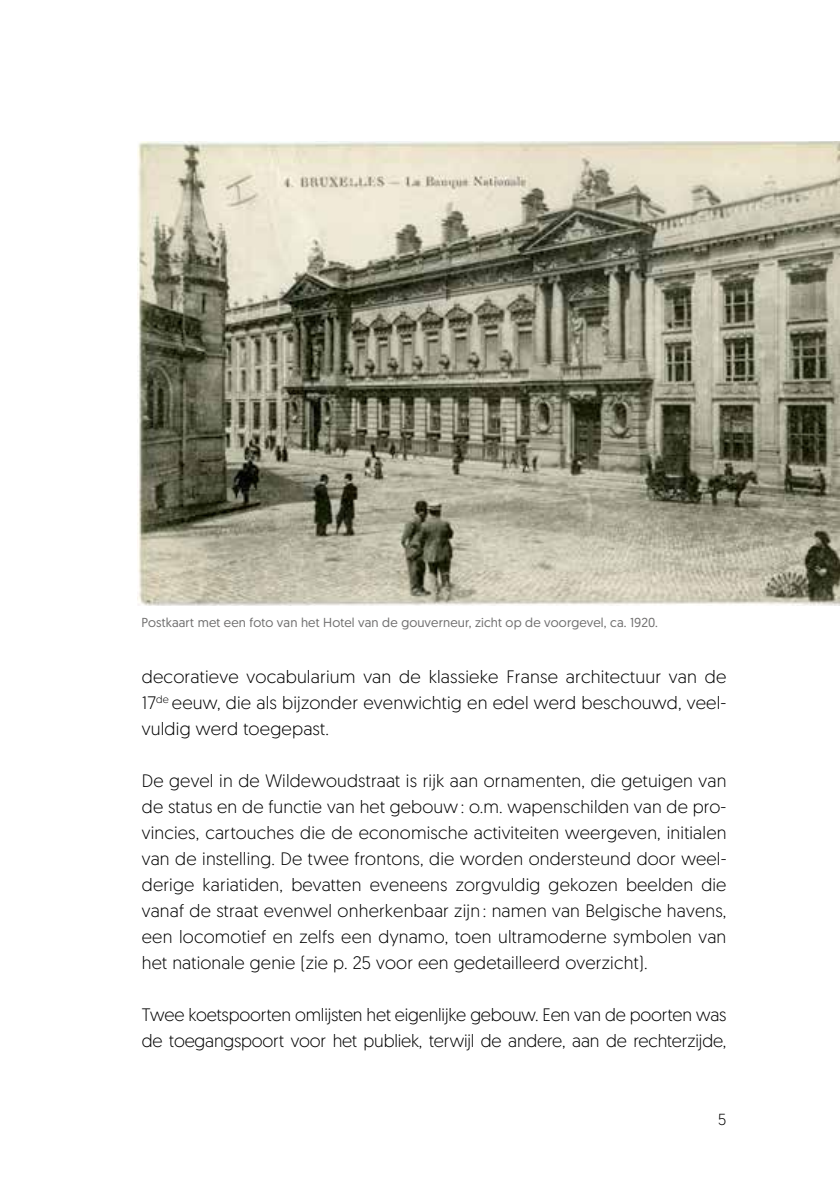
<style>
.page{position:relative;width:840px;height:1191px;background:#fff}
.page>*{position:absolute;margin:0;border:0;box-sizing:border-box;transform-origin:0 0}
.t1{font:300 18px/26px "Geomanist";letter-spacing:-.01em;color:#000;text-align:justify}
.t2{font:300 16px "Geomanist";color:#000}
.t3{font:13px "Geomanist";letter-spacing:.01em;color:#706f6f}
</style>
<div class="page">
<img style="left:137px;top:142px;width:702px;height:463px">
<p class="t3" style="left:141px;top:613px;width:518px">Postkaart met een foto van het Hotel van de gouverneur, zicht op de voorgevel, ca. 1920.</p>
<p class="t1" style="left:142px;top:663px;width:585px">decoratieve vocabularium van de klassieke Franse architectuur van de 17<sup>de</sup> eeuw, die als bijzonder evenwichtig en edel werd beschouwd, veel&shy;vuldig werd toegepast.</p>
<p class="t1" style="left:142px;top:767px;width:586px">De gevel in de Wildewoudstraat is rijk aan ornamenten, die getuigen van de status en de functie van het gebouw : o.m. wapenschilden van de pro&shy;vincies, cartouches die de economische activiteiten weergeven, initialen van de instelling. De twee frontons, die worden ondersteund door weel&shy;derige kariatiden, bevatten eveneens zorgvuldig gekozen beelden die vanaf de straat evenwel onherkenbaar zijn : namen van Belgische havens, een locomotief en zelfs een dynamo, toen ultramoderne symbolen van het nationale genie (zie p. 25 voor een gedetailleerd overzicht).</p>
<p class="t1" style="left:142px;top:1001px;width:585px">Twee koetspoorten omlijsten het eigenlijke gebouw. Een van de poorten was de toegangspoort voor het publiek, terwijl de andere, aan de rechterzijde,</p>
<p class="t2" style="left:717px;top:1109px;width:10px">5</p>
</div>
